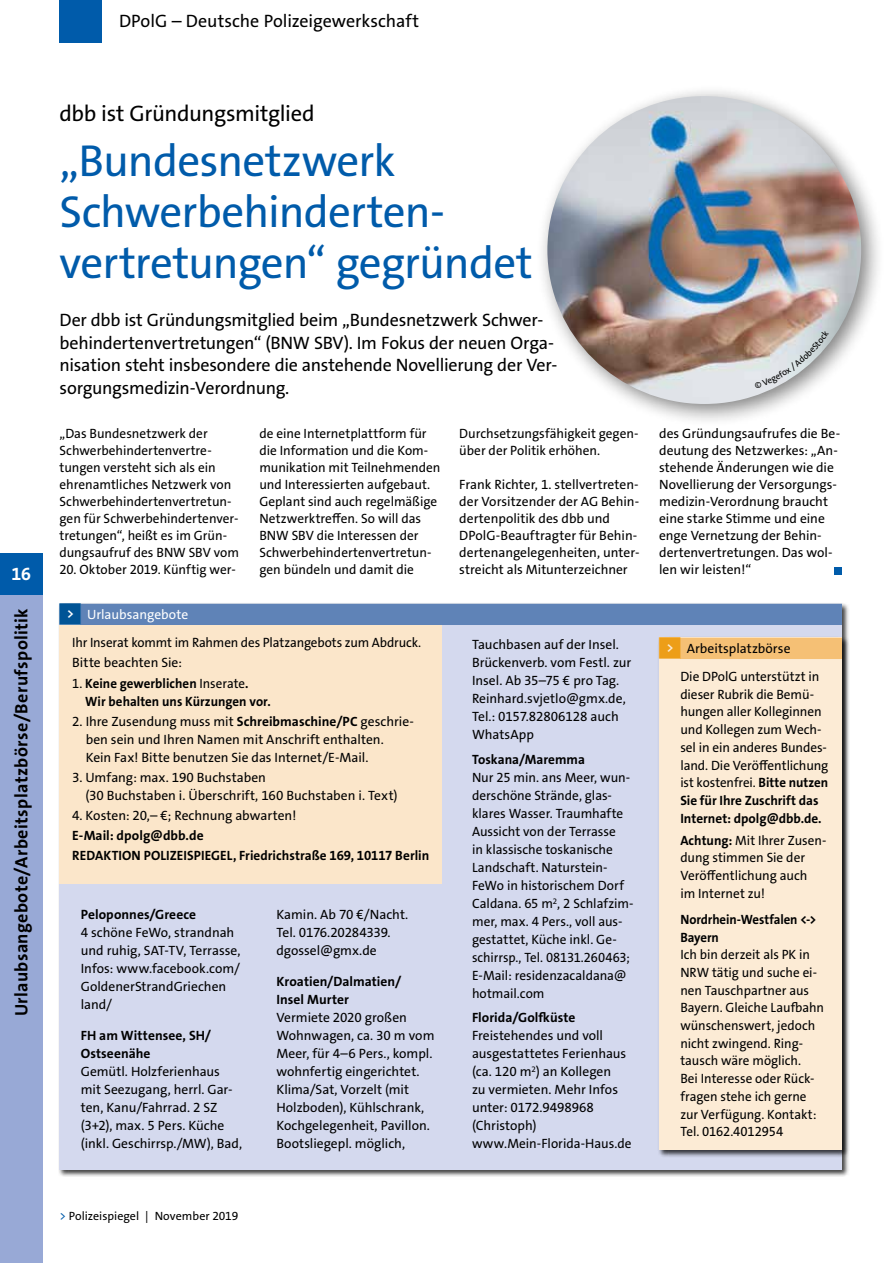
<style>
.page{position:relative;width:893px;height:1263px;background:#fff}
.page>*{position:absolute;margin:0;border:0;box-sizing:border-box;transform-origin:0 0}
.t1{font:45px/51px "The Sans Os F";letter-spacing:-.02em;color:#005baa}
.t2{font:22.5px "The Sans Os F";letter-spacing:-.02em;color:#000}
.t3{font:18px/22.5px "The Sans Os F";letter-spacing:-.01em;color:#000}
.t4{font:700 18px "The Sans Os F";letter-spacing:.025em;color:#000}
.t5{font:700 18px "The Sans Os F";color:#fff}
.t6{font:13.5px/18px "The Sans Os F";color:#000}
.t7{font:700 13.5px/18px "The Sans Os F";letter-spacing:.005em;color:#000}
.t8{font:700 13.5px/18px "The Sans Os F";letter-spacing:.005em;color:#000;scale:.96 1}
.t9{font:700 13.5px/17.7px "The Sans Os F";letter-spacing:.005em;color:#000;scale:.95 1}
.t10{font:13.5px "The Sans Os F";letter-spacing:-.005em;color:#fff}
.t11{font:12px "The Sans Os F";color:#000}
.s1{font-family:"Top Numbers";color:#005496}
.s2{font-weight:400}
.s3{font-weight:700}
.s4{font-family:"Top Numbers";color:#ed9e18}
.s5{color:#005baa}
</style>
<div class="page">
<div style="left:834px;top:567px;width:7px;height:7px;background:#005baa"></div>
<div style="left:535px;top:84px;width:350px;height:344px;background:#000;opacity:.5"></div>
<img style="left:547px;top:96px;width:314px;height:308px">
<div style="left:58px;top:602px;width:791px;height:575px;background:#000;opacity:.75"></div>
<div style="left:60px;top:604px;width:782px;height:565px;background:#d4d9ee"></div>
<div style="left:80px;top:604px;width:762px;height:21px;background:#5f83b7"></div>
<div style="left:64px;top:606px;width:13px;height:17px;background:#fff"></div>
<div style="left:60px;top:625px;width:382px;height:259px;background:#fbe6ca"></div>
<div style="left:657px;top:636px;width:192px;height:521px;background:#000;opacity:.75"></div>
<div style="left:659px;top:638px;width:183px;height:512px;background:#fcebd5"></div>
<div style="left:680px;top:638px;width:162px;height:21px;background:#f5c075"></div>
<div style="left:0;top:553px;width:43px;height:42px;background:#005baa"></div>
<div style="left:60px;top:0;width:42px;height:43px;background:#005baa"></div>
<div style="left:0;top:595px;width:43px;height:668px;background:#98a9d6"></div>
<svg style="left:754px;top:330px;width:75px;height:59px;background:#d0cecc"></svg>
<h3 class="t3" style="left:119px;top:10px;width:302px">DPolG – Deutsche Polizeigewerkschaft</h3>
<h3 class="t5" style="left:12px;top:562px;width:21px">16</h3>
<h3 class="t4" style="left:10px;top:1016px;width:410px;rotate:-90deg">Urlaubsangebote/Arbeitsplatzbörse/Berufspolitik</h3>
<h2 class="t2" style="left:60px;top:99px;width:256px">dbb ist Gründungsmitglied</h2>
<h1 class="t1" style="left:60px;top:136px;width:475px">„Bundesnetzwerk<br>Schwerbehinderten&shy;vertretungen“ gegründet</h1>
<h3 class="t3" style="left:60px;top:309px;width:499px">Der dbb ist Gründungsmitglied beim „Bundesnetzwerk Schwer&shy;behindertenvertretungen“ (BNW SBV). Im Fokus der neuen Orga&shy;nisation steht insbesondere die anstehende Novellierung der Ver&shy;sorgungsmedizin-Verordnung.</h3>
<p class="t6" style="left:60px;top:425px;width:181px;line-height:17px">„Das Bundesnetzwerk der<br>Schwerbehindertenvertre&shy;tungen versteht sich als ein ehrenamtliches Netzwerk von<br>Schwerbehindertenvertretun&shy;gen für Schwerbehindertenver&shy;tretungen“, heißt es im Grün&shy;dungsaufruf des BNW SBV vom</p>
<p class="t6" style="left:60px;top:561px;width:178px">20. Oktober 2019. Künftig wer-</p>
<p class="t6" style="left:259px;top:425px;width:183px;line-height:17px">de eine Internetplattform für die Information und die Kom&shy;munikation mit Teilnehmenden und Interessierten aufgebaut.<br>Geplant sind auch regelmäßige<br>Netzwerktreffen. So will das<br>BNW SBV die Interessen der<br>Schwerbehindertenvertretun&shy;gen bündeln und damit die</p>
<p class="t6" style="left:459px;top:425px;width:181px;line-height:17px">Durchsetzungsfähigkeit gegen&shy;über der Politik erhöhen.</p>
<p class="t6" style="left:459px;top:476px;width:182px;line-height:17px">Frank Richter, 1. stellvertreten&shy;der Vorsitzender der AG Behin&shy;dertenpolitik des dbb und<br>DPolG-Beauftragter für Behin&shy;dertenangelegenheiten, unter&shy;streicht als Mitunterzeichner</p>
<p class="t10" style="left:60px;top:605px;width:130px"><span class="s1">&lt;</span> Urlaubsangebote</p>
<p class="t6" style="left:72px;top:633px;width:350px;line-height:20.1px">Ihr Inserat kommt im Rahmen des Platzangebots zum Abdruck.<br>Bitte beachten Sie:</p>
<p class="t8" style="left:85px;top:674px;width:195px;text-indent:-13px"><span class="s2">1.</span> Keine gewerblichen <span class="s2">Inserate</span>.<br>Wir behalten uns Kürzungen vor.</p>
<p class="t6" style="left:86px;top:712px;width:330px;text-indent:-13px">2. Ihre Zusendung muss mit <span class="s3">Schreibmaschine/PC</span> geschrie&shy;ben sein und Ihren Namen mit Anschrift enthalten.<br>Kein Fax! Bitte benutzen Sie das Internet/E-Mail.</p>
<p class="t6" style="left:85px;top:768px;width:314px;text-indent:-13px">3. Umfang: max. 190 Buchstaben<br>(30 Buchstaben i. Überschrift, 160 Buchstaben i. Text)</p>
<p class="t6" style="left:72px;top:806px;width:226px">4. Kosten: 20,– €; Rechnung abwarten!</p>
<p class="t7" style="left:72px;top:825px;width:359px;line-height:20.1px">E-Mail: dpolg@dbb.de<br>REDAKTION POLIZEISPIEGEL, Friedrichstraße 169, 10117 Berlin</p>
<p class="t7" style="left:81px;top:906px;width:117px">Peloponnes/Greece</p>
<p class="t6" style="left:81px;top:924px;width:161px">4 schöne FeWo, strandnah und ruhig, SAT-TV, Terrasse,<br>Infos: www.facebook.com/<br>GoldenerStrandGriechen land/</p>
<p class="t7" style="left:81px;top:1027px;width:132px">FH am Wittensee, SH/<br>Ostseenähe</p>
<p class="t6" style="left:81px;top:1063px;width:163px">Gemütl. Holzferienhaus mit Seezugang, herrl. Gar&shy;ten, Kanu/Fahrrad. 2 SZ (3+2), max. 5 Pers. Küche (inkl. Geschirrsp./MW), Bad,</p>
<p class="t6" style="left:276px;top:906px;width:133px">Kamin. Ab 70 €/Nacht.<br>Tel. 0176.20284339. dgossel@gmx.de</p>
<p class="t7" style="left:276px;top:973px;width:126px">Kroatien/Dalmatien/<br>Insel Murter</p>
<p class="t6" style="left:276px;top:1009px;width:160px">Vermiete 2020 großen<br>Wohnwagen, ca. 30 m vom<br>Meer, für 4–6 Pers., kompl. wohnfertig eingerichtet.<br>Klima/Sat, Vorzelt (mit<br>Holzboden), Kühlschrank,<br>Kochgelegenheit, Pavillon.<br>Bootsliegepl. möglich,</p>
<p class="t6" style="left:472px;top:636px;width:161px">Tauchbasen auf der Insel.<br>Brückenverb. vom Festl. zur<br>Insel. Ab 35–75 € pro Tag.<br>Reinhard.svjetlo@gmx.de,<br>Tel.: 0157.82806128 auch<br>WhatsApp</p>
<p class="t7" style="left:472px;top:750px;width:114px">Toskana/Maremma</p>
<p class="t6" style="left:472px;top:768px;width:163px">Nur 25 min. ans Meer, wun&shy;derschöne Strände, glas&shy;klares Wasser. Traumhafte<br>Aussicht von der Terrasse<br>in klassische toskanische<br>Landschaft. Naturstein-<br>FeWo in historischem Dorf<br>Caldana. 65 m<sup>2</sup>, 2 Schlafzim&shy;mer, max. 4 Pers., voll aus&shy;gestattet, Küche inkl. Ge&shy;schirrsp., Tel. 08131.260463;<br>E-Mail: residenzacaldana@ hotmail.com</p>
<p class="t7" style="left:472px;top:1009px;width:105px">Florida/Golfküste</p>
<p class="t6" style="left:472px;top:1027px;width:161px">Freistehendes und voll ausgestattetes Ferienhaus (ca. 120 m<sup>2</sup>) an Kollegen<br>zu vermieten. Mehr Infos unter: 0172.9498968 (Christoph) www.Mein-Florida-Haus.de</p>
<p class="t6" style="left:659px;top:425px;width:183px;line-height:17px">des Gründungsaufrufes die Be&shy;deutung des Netzwerkes: „An&shy;stehende Änderungen wie die<br>Novellierung der Versorgungs&shy;medizin-Verordnung braucht eine starke Stimme und eine enge Vernetzung der Behin&shy;dertenvertretungen. Das wol&shy;len wir leisten!“</p>
<p class="t6" style="left:680px;top:634px;width:140px;line-height:28.3px;text-indent:-21px"><span class="s4">&lt;</span> Arbeitsplatzbörse<br>Die DPolG unterstützt in</p>
<p class="t6" style="left:680px;top:685px;width:150px">dieser Rubrik die Bemü&shy;hungen aller Kolleginnen und Kollegen zum Wech&shy;sel in ein anderes Bundes&shy;land. Die Veröffentlichung ist kostenfrei. <span class="s3">Bitte nutzen<br>Sie für Ihre Zuschrift das<br>Internet: dpolg@dbb.de.</span></p>
<p class="t6" style="left:680px;top:831px;width:148px"><span class="s3">Achtung:</span> Mit Ihrer Zusen&shy;dung stimmen Sie der<br>Veröffentlichung auch<br>im Internet zu!</p>
<p class="t9" style="left:680px;top:910px;width:145px">Nordrhein-Westfalen &lt;-&gt;<br>Bayern</p>
<p class="t6" style="left:680px;top:946px;width:145px">Ich bin derzeit als PK in<br>NRW tätig und suche ei&shy;nen Tauschpartner aus<br>Bayern. Gleiche Laufbahn wünschenswert, jedoch nicht zwingend. Ring&shy;tausch wäre möglich.<br>Bei Interesse oder Rück&shy;fragen stehe ich gerne zur Verfügung. Kontakt:<br>Tel. 0162.4012954</p>
<p class="t11" style="left:60px;top:1208px;width:180px"><span class="s5">&gt;</span> Polizeispiegel | November 2019</p>
</div>
